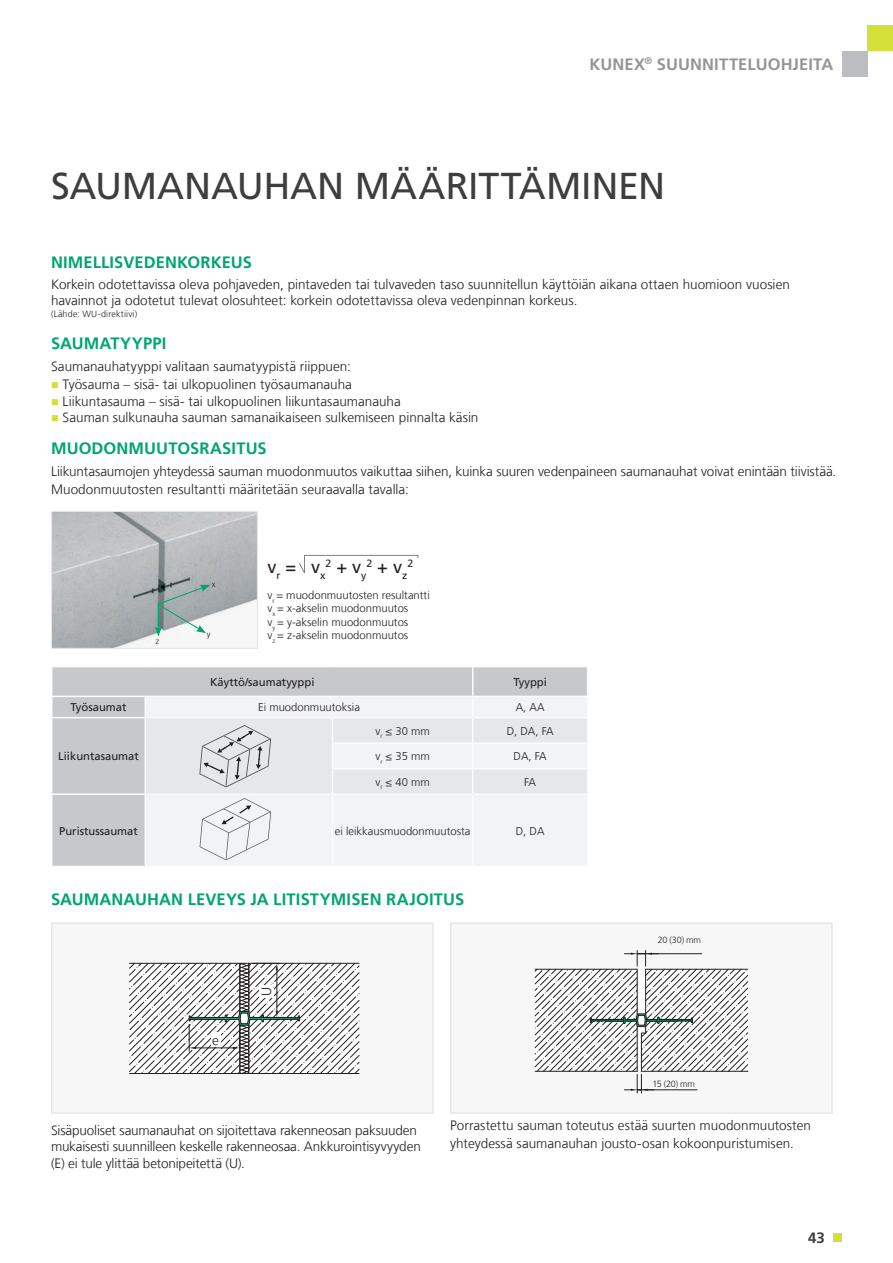
<style>
.page{position:relative;width:893px;height:1263px;background:#fff}
.page>*{position:absolute;margin:0;border:0;box-sizing:border-box;transform-origin:0 0}
.t1{font:37.5px "Frutiger LT Com";letter-spacing:-.005em;color:#3e3e3f}
.t2{font:18px "Frutiger LT Com";color:#231f20}
.t3{font:700 16.5px "Frutiger LT Com";letter-spacing:.005em;color:#00a66e}
.t4{font:700 16.5px "Frutiger LT Com";letter-spacing:.005em;color:#939598}
.t5{font:700 15px "Frutiger LT Com";color:#3e3e3f}
.t6{font:300 13.5px/16.5px "Frutiger LT Com";color:#231f20}
.t7{font:300 11.25px/13.5px "Frutiger LT Com";color:#231f20}
.t8{font:11.25px "Frutiger LT Com";color:#231f20}
.t9{font:10.5px "Frutiger LT Com";color:#231f20}
.t10{font:300 9px "Frutiger LT Com";letter-spacing:.015em;color:#231f20}
.t11{font:300 8.4px "Frutiger LT Com";color:#231f20}
.s1{color:#d5df39}
.s2{font-size:18px}
</style>
<div class="page">
<div style="left:833px;top:1233px;width:9px;height:9px;background:#d5df39"></div>
<div style="left:842px;top:51px;width:25px;height:26px;background:#bcbdc0"></div>
<div style="left:867px;top:26px;width:26px;height:25px;background:#d5df39"></div>
<svg style="left:299px;top:555px;width:119px;height:18px"></svg>
<svg style="left:52px;top:667px;width:536px;height:199px"></svg>
<div style="left:52px;top:923px;width:381px;height:190px;background:#f7f7f8"></div>
<svg style="left:129px;top:963px;width:231px;height:111px"></svg>
<div style="left:51px;top:922px;width:383px;height:192px;border:2px solid #e6e7e9"></div>
<div style="left:211px;top:1032px;width:9px;height:14px;background:#fff"></div>
<div style="left:259px;top:985px;width:14px;height:13px;background:#fff"></div>
<img style="left:53px;top:513px;width:203px;height:134px">
<div style="left:51px;top:511px;width:207px;height:138px;border:1px solid #e6e7e9"></div>
<svg style="left:155px;top:585px;width:55px;height:51px"></svg>
<div style="left:451px;top:923px;width:381px;height:190px;background:#f7f7f8"></div>
<svg style="left:534px;top:950px;width:215px;height:143px"></svg>
<div style="left:450px;top:922px;width:383px;height:192px;border:2px solid #e6e7e9"></div>
<p class="t4" style="left:589px;top:54px;width:246px">KUNEX<sup>®</sup> SUUNNITTELUOHJEITA</p>
<h1 class="t1" style="left:51px;top:163px;width:616px">SAUMANAUHAN MÄÄRITTÄMINEN</h1>
<p class="t3" style="left:51px;top:252px;width:202px">NIMELLISVEDENKORKEUS</p>
<p class="t6" style="left:51px;top:276px;width:740px">Korkein odotettavissa oleva pohjaveden, pintaveden tai tulvaveden taso suunnitellun käyttöiän aikana ottaen huomioon vuosien havainnot ja odotetut tulevat olosuhteet: korkein odotettavissa oleva vedenpinnan korkeus.</p>
<p class="t10" style="left:51px;top:308px;width:88px">(Lähde: WU-direktiivi)</p>
<p class="t3" style="left:51px;top:333px;width:117px">SAUMATYYPPI</p>
<p class="t6" style="left:51px;top:358px;width:301px">Saumanauhatyyppi valitaan saumatyypistä riippuen:</p>
<p class="t6" style="left:51px;top:376px;width:302px"><span class="s1">■</span> Työsauma – sisä- tai ulkopuolinen työsaumanauha</p>
<p class="t6" style="left:51px;top:393px;width:351px"><span class="s1">■</span> Liikuntasauma – sisä- tai ulkopuolinen liikuntasaumanauha</p>
<p class="t6" style="left:51px;top:409px;width:429px"><span class="s1">■</span> Sauman sulkunauha sauman samanaikaiseen sulkemiseen pinnalta käsin</p>
<p class="t3" style="left:51px;top:438px;width:217px">MUODONMUUTOSRASITUS</p>
<p class="t6" style="left:51px;top:462px;width:787px;line-height:18px">Liikuntasaumojen yhteydessä sauman muodonmuutos vaikuttaa siihen, kuinka suuren vedenpaineen saumanauhat voivat enintään tiivistää.<br>Muodonmuutosten resultantti määritetään seuraavalla tavalla:</p>
<p class="t11" style="left:156px;top:636px;width:5px">z</p>
<p class="t9" style="left:326px;top:562px;width:83px">2 <span class="s2">+ v</span>y2 <span class="s2">+ v</span>z</p>
<p class="t9" style="left:407px;top:556px;width:7px">2</p>
<p class="t7" style="left:267px;top:588px;width:164px">v<sub>r</sub> = muodonmuutosten resultantti v<sub>x</sub> = x-akselin muodonmuutos<br>v<sub>y</sub> = y-akselin muodonmuutos<br>v<sub>z</sub> = z-akselin muodonmuutos</p>
<p class="t8" style="left:210px;top:675px;width:106px">Käyttö/saumatyyppi</p>
<p class="t8" style="left:513px;top:675px;width:35px">Tyyppi</p>
<h2 class="t2" style="left:267px;top:555px;width:54px">v<sub>r</sub> = v</h2>
<p class="t9" style="left:320px;top:568px;width:7px">x</p>
<p class="t11" style="left:212px;top:579px;width:5px">x</p>
<p class="t11" style="left:207px;top:629px;width:5px">y</p>
<p class="t8" style="left:71px;top:700px;width:58px">Työsaumat</p>
<p class="t7" style="left:258px;top:700px;width:103px">Ei muodonmuutoksia</p>
<p class="t7" style="left:516px;top:700px;width:30px">A, AA</p>
<p class="t8" style="left:58px;top:749px;width:82px">Liikuntasaumat</p>
<p class="t7" style="left:375px;top:724px;width:56px">v<sub>r</sub> ≤ 30 mm</p>
<p class="t7" style="left:507px;top:724px;width:48px">D, DA, FA</p>
<p class="t7" style="left:375px;top:749px;width:56px">v<sub>r</sub> ≤ 35 mm</p>
<p class="t7" style="left:514px;top:749px;width:35px">DA, FA</p>
<p class="t7" style="left:375px;top:775px;width:56px">v<sub>r</sub> ≤ 40 mm</p>
<p class="t7" style="left:524px;top:775px;width:13px">FA</p>
<p class="t8" style="left:59px;top:824px;width:80px">Puristussaumat</p>
<p class="t7" style="left:335px;top:824px;width:137px">ei leikkausmuodonmuutosta</p>
<p class="t7" style="left:516px;top:824px;width:30px">D, DA</p>
<p class="t3" style="left:51px;top:889px;width:415px">SAUMANAUHAN LEVEYS JA LITISTYMISEN RAJOITUS</p>
<p class="t6" style="left:212px;top:1032px;width:8px">e</p>
<p class="t6" style="left:258px;top:996px;width:11px;rotate:-90deg">U</p>
<p class="t10" style="left:658px;top:934px;width:45px">20 (30) mm</p>
<p class="t10" style="left:652px;top:1078px;width:44px">15 (20) mm</p>
<p class="t6" style="left:51px;top:1122px;width:371px">Sisäpuoliset saumanauhat on sijoitettava rakenneosan paksuuden mukaisesti suunnilleen keskelle rakenneosaa. Ankkurointisyvyyden (E) ei tule ylittää betonipeitettä (U).</p>
<p class="t6" style="left:450px;top:1116px;width:362px;line-height:18px">Porrastettu sauman toteutus estää suurten muodonmuutosten yhteydessä saumanauhan jousto-osan kokoonpuristumisen.</p>
<p class="t5" style="left:808px;top:1229px;width:18px">43</p>
</div>
